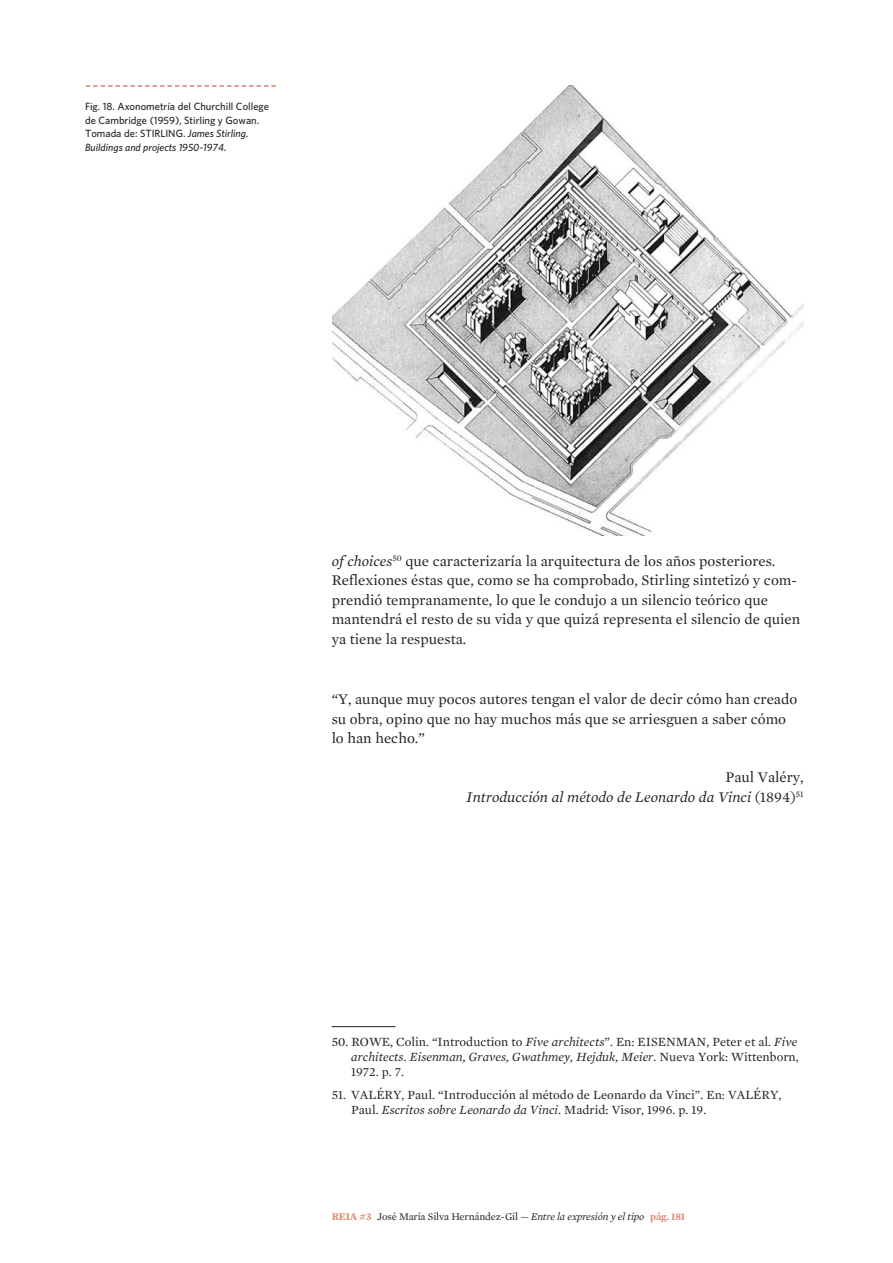
<style>
.page{position:relative;width:893px;height:1263px;background:#fff}
.page>*{position:absolute;margin:0;border:0;box-sizing:border-box;transform-origin:0 0}
.t1{font:15px/19.5px "Mercury Text G1";color:#231f20}
.t2{font:italic 15px/19.5px "Mercury Text G1";color:#231f20;text-align:right}
.REIA___NOTAS{font:12.75px/15px "Mercury Text G1";color:#231f20;text-align:justify}
.t3{font:500 10.5px/13.5px "Whitney";color:#231f20}
.t4{font:10.5px "Mercury Text G1";letter-spacing:-.015em;color:#231f20}
.s1{font-style:italic}
.s2{font-style:normal}
.s3{font-weight:600;color:#de8065}
</style>
<div class="page">
<hr style="left:332px;top:1026px;width:63px;height:1px;background:#231f20">
<svg style="left:86px;top:85px;width:190px;height:2px"></svg>
<img style="left:333px;top:85px;width:471px;height:450px">
<p class="t3" style="left:85px;top:99px;width:186px">Fig. 18. Axonometría del Churchill College de Cambridge (1959), Stirling y Gowan.<br>Tomada de: STIRLING. <span class="s1">James Stirling.<br>Buildings and projects 1950-1974</span>.</p>
<p class="t1" style="left:332px;top:551px;width:470px"><span class="s1">of choices</span><sup>50</sup> que caracterizaría la arquitectura de los años posteriores.<br>Reflexiones éstas que, como se ha comprobado, Stirling sintetizó y com&shy;prendió tempranamente, lo que le condujo a un silencio teórico que mantendrá el resto de su vida y que quizá representa el silencio de quien ya tiene la respuesta.</p>
<p class="t1" style="left:332px;top:690px;width:467px">“Y, aunque muy pocos autores tengan el valor de decir cómo han creado su obra, opino que no hay muchos más que se arriesguen a saber cómo lo han hecho.”</p>
<p class="t2" style="left:466px;top:768px;width:339px"><span class="s2">Paul Valéry,<br></span>Introducción al método de Leonardo da Vinci <span class="s2">(1894)</span><sup>51</sup></p>
<p class="REIA___NOTAS" style="left:351px;top:1034px;width:449px;text-indent:-20px">50. ROWE, Colin. “Introduction to <span class="s1">Five architects</span>”. En: EISENMAN, Peter et al. <span class="s1">Five architects. Eisenman, Graves, Gwathmey, Hejduk, Meier.</span> Nueva York: Wittenborn, 1972. p. 7.</p>
<p class="REIA___NOTAS" style="left:351px;top:1087px;width:432px;text-indent:-19px">51. VALÉRY, Paul. “Introducción al método de Leonardo da Vinci”. En: VALÉRY,<br>Paul. <span class="s1">Escritos sobre Leonardo da Vinci</span>. Madrid: Visor, 1996. p. 19.</p>
<p class="t4" style="left:332px;top:1210px;width:355px"><span class="s3">REIA #3</span> José María Silva Hernández-Gil — <span class="s1">Entre la expresión y el tipo</span> <span class="s3">pág. 181</span></p>
</div>
